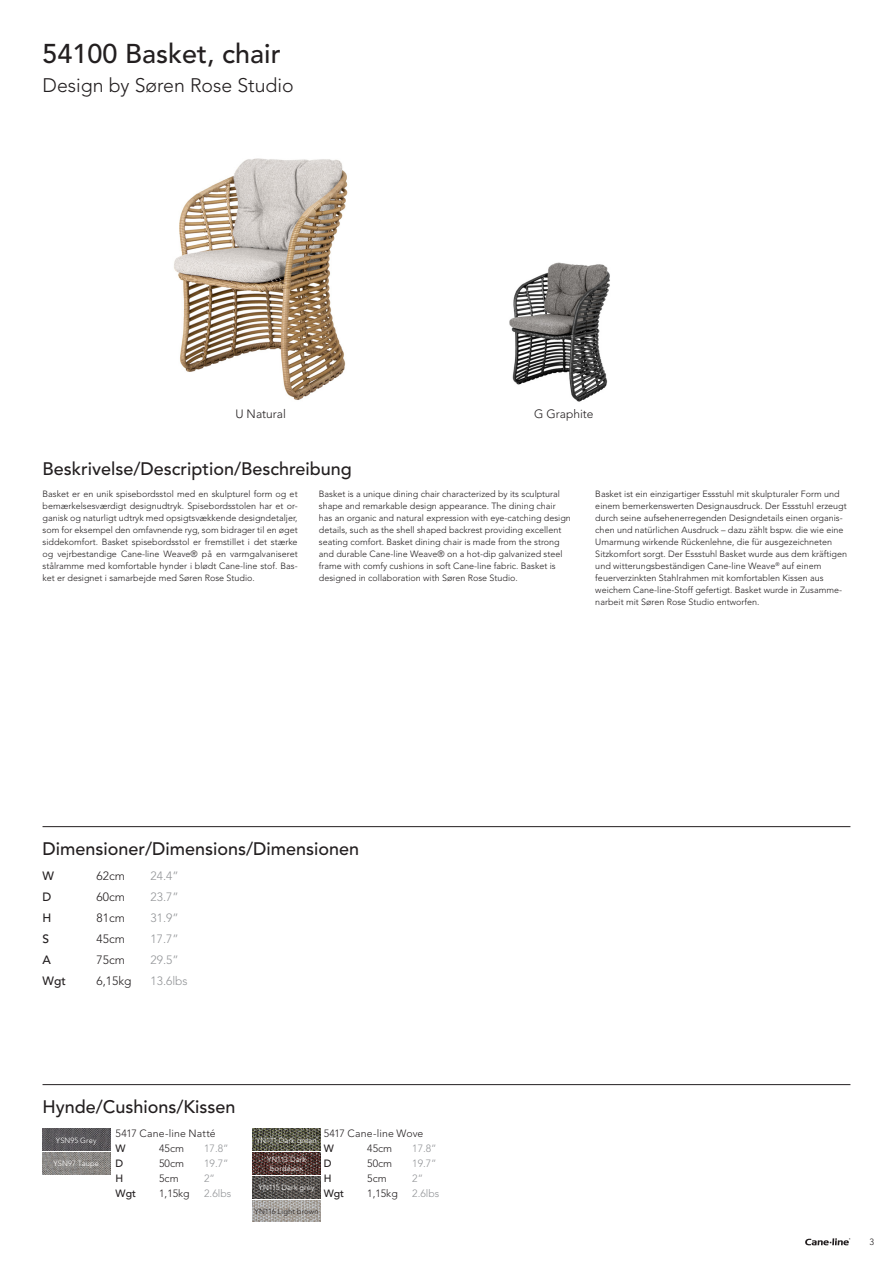
<style>
.page{position:relative;width:893px;height:1263px;background:#fff}
.page>*{position:absolute;margin:0;border:0;box-sizing:border-box;transform-origin:0 0}
.t1{font:500 27px "Avenir LT Pro";color:#231f20}
.t2{font:300 19.5px "Avenir LT Pro";color:#231f20}
.t3{font:500 18px "Avenir LT Pro";color:#231f20}
.t4{font:300 12px "Avenir LT Pro";color:#231f20}
.t5{font:300 12px "Avenir LT Pro";color:#939598}
.t6{font:500 12px "Avenir LT Pro";color:#231f20}
.t7{font:300 10.5px "Avenir LT Pro";color:#231f20}
.t8{font:300 10.5px "Avenir LT Pro";color:#939598}
.t9{font:500 10.5px "Avenir LT Pro";color:#231f20}
.t10{font:300 9px/12px "Avenir LT Pro";color:#231f20}
.t11{font:300 7.5px/9px "Avenir LT Pro";letter-spacing:.015em;color:#fff;text-align:center}
.t12{font:300 7.5px "Avenir LT Pro";letter-spacing:.02em;color:#231f20}
</style>
<div class="page">
<img style="left:174px;top:158px;width:174px;height:242px">
<img style="left:509px;top:262px;width:101px;height:140px">
<img style="left:43px;top:1129px;width:67px;height:45px">
<img style="left:253px;top:1129px;width:67px;height:45px">
<img style="left:253px;top:1176px;width:67px;height:22px">
<img style="left:253px;top:1200px;width:67px;height:22px">
<hr style="left:43px;top:826px;width:807px;height:1px;background:#231f20">
<hr style="left:43px;top:1084px;width:807px;height:1px;background:#231f20">
<svg style="left:805px;top:1238px;width:45px;height:7px"></svg>
<p class="t1" style="left:43px;top:38px;width:240px">54100 Basket, chair</p>
<p class="t2" style="left:43px;top:73px;width:253px">Design by Søren Rose Studio</p>
<p class="t4" style="left:235px;top:406px;width:52px">U Natural</p>
<h3 class="t3" style="left:43px;top:458px;width:311px">Beskrivelse/Description/Beschreibung</h3>
<p class="t4" style="left:534px;top:406px;width:61px">G Graphite</p>
<p class="t10" style="left:43px;top:488px;width:257px;text-align:justify">Basket er en unik spisebordsstol med en skulpturel form og et bemærkelsesværdigt designudtryk. Spisebordsstolen har et or&shy;ganisk og naturligt udtryk med opsigtsvækkende designdetaljer, som for eksempel den omfavnende ryg, som bidrager til en øget siddekomfort. Basket spisebordsstol er fremstillet i det stærke og vejrbestandige Cane-line Weave® på en varmgalvaniseret stålramme med komfortable hynder i blødt Cane-line stof. Bas&shy;ket er designet i samarbejde med Søren Rose Studio.</p>
<p class="t10" style="left:319px;top:488px;width:253px">Basket is a unique dining chair characterized by its sculptural shape and remarkable design appearance. The dining chair has an organic and natural expression with eye-catching design details, such as the shell shaped backrest providing excellent seating comfort. Basket dining chair is made from the strong and durable Cane-line Weave® on a hot-dip galvanized steel frame with comfy cushions in soft Cane-line fabric. Basket is designed in collaboration with Søren Rose Studio.</p>
<p class="t10" style="left:595px;top:488px;width:253px">Basket ist ein einzigartiger Essstuhl mit skulpturaler Form und einem bemerkenswerten Designausdruck. Der Essstuhl erzeugt durch seine aufsehenerregenden Designdetails einen organis&shy;chen und natürlichen Ausdruck – dazu zählt bspw. die wie eine Umarmung wirkende Rückenlehne, die für ausgezeichneten Sitzkomfort sorgt. Der Essstuhl Basket wurde aus dem kräftigen und witterungsbeständigen Cane-line Weave<sup>®</sup> auf einem feuerverzinkten Stahlrahmen mit komfortablen Kissen aus weichem Cane-line-Stoff gefertigt. Basket wurde in Zusamme&shy;narbeit mit Søren Rose Studio entworfen.</p>
<h3 class="t3" style="left:43px;top:838px;width:318px">Dimensioner/Dimensions/Dimensionen</h3>
<p class="t6" style="left:43px;top:869px;width:13px">W</p>
<p class="t4" style="left:97px;top:869px;width:30px">62cm</p>
<p class="t5" style="left:151px;top:869px;width:30px">24.4”</p>
<p class="t6" style="left:43px;top:890px;width:10px">D</p>
<p class="t4" style="left:97px;top:890px;width:30px">60cm</p>
<p class="t5" style="left:151px;top:890px;width:30px">23.7”</p>
<p class="t6" style="left:43px;top:911px;width:10px">H</p>
<p class="t4" style="left:97px;top:911px;width:30px">81cm</p>
<p class="t5" style="left:151px;top:911px;width:30px">31.9”</p>
<p class="t6" style="left:43px;top:932px;width:8px">S</p>
<p class="t4" style="left:97px;top:932px;width:30px">45cm</p>
<p class="t5" style="left:151px;top:932px;width:30px">17.7”</p>
<p class="t6" style="left:43px;top:953px;width:10px">A</p>
<p class="t4" style="left:97px;top:953px;width:30px">75cm</p>
<p class="t5" style="left:151px;top:953px;width:30px">29.5”</p>
<p class="t6" style="left:43px;top:974px;width:25px">Wgt</p>
<p class="t4" style="left:97px;top:974px;width:36px">6,15kg</p>
<p class="t5" style="left:151px;top:974px;width:39px">13.6lbs</p>
<p class="t3" style="left:43px;top:1096px;width:195px">Hynde/Cushions/Kissen</p>
<p class="t7" style="left:116px;top:1127px;width:102px">5417 Cane-line Natté</p>
<p class="t9" style="left:116px;top:1142px;width:12px">W</p>
<p class="t7" style="left:159px;top:1142px;width:26px">45cm</p>
<p class="t8" style="left:204px;top:1142px;width:26px">17.8”</p>
<p class="t9" style="left:116px;top:1157px;width:9px">D</p>
<p class="t7" style="left:159px;top:1157px;width:26px">50cm</p>
<p class="t8" style="left:204px;top:1157px;width:26px">19.7”</p>
<p class="t9" style="left:116px;top:1172px;width:9px">H</p>
<p class="t7" style="left:159px;top:1172px;width:21px">5cm</p>
<p class="t8" style="left:204px;top:1172px;width:12px">2”</p>
<p class="t9" style="left:116px;top:1187px;width:22px">Wgt</p>
<p class="t7" style="left:159px;top:1187px;width:32px">1,15kg</p>
<p class="t8" style="left:204px;top:1187px;width:29px">2.6lbs</p>
<p class="t11" style="left:56px;top:1135px;width:42px">YSN95 Grey</p>
<p class="t11" style="left:54px;top:1159px;width:47px">YSN97 Taupe</p>
<p class="t7" style="left:324px;top:1127px;width:101px">5417 Cane-line Wove</p>
<p class="t9" style="left:324px;top:1142px;width:12px">W</p>
<p class="t7" style="left:367px;top:1142px;width:26px">45cm</p>
<p class="t8" style="left:412px;top:1142px;width:26px">17.8”</p>
<p class="t9" style="left:324px;top:1157px;width:9px">D</p>
<p class="t7" style="left:367px;top:1157px;width:26px">50cm</p>
<p class="t8" style="left:412px;top:1157px;width:26px">19.7”</p>
<p class="t9" style="left:324px;top:1172px;width:9px">H</p>
<p class="t7" style="left:367px;top:1172px;width:21px">5cm</p>
<p class="t8" style="left:412px;top:1172px;width:12px">2”</p>
<p class="t9" style="left:324px;top:1187px;width:22px">Wgt</p>
<p class="t7" style="left:367px;top:1187px;width:32px">1,15kg</p>
<p class="t8" style="left:412px;top:1187px;width:29px">2.6lbs</p>
<p class="t11" style="left:256px;top:1135px;width:62px">YN111 Dark green</p>
<p class="t11" style="left:258px;top:1183px;width:58px">YN115 Dark grey</p>
<p class="t11" style="left:267px;top:1155px;width:41px">YN113 Dark bordeaux</p>
<p class="t12" style="left:255px;top:1207px;width:66px">YN116 Light brown</p>
<p class="t10" style="left:869px;top:1236px;width:6px">3</p>
</div>
